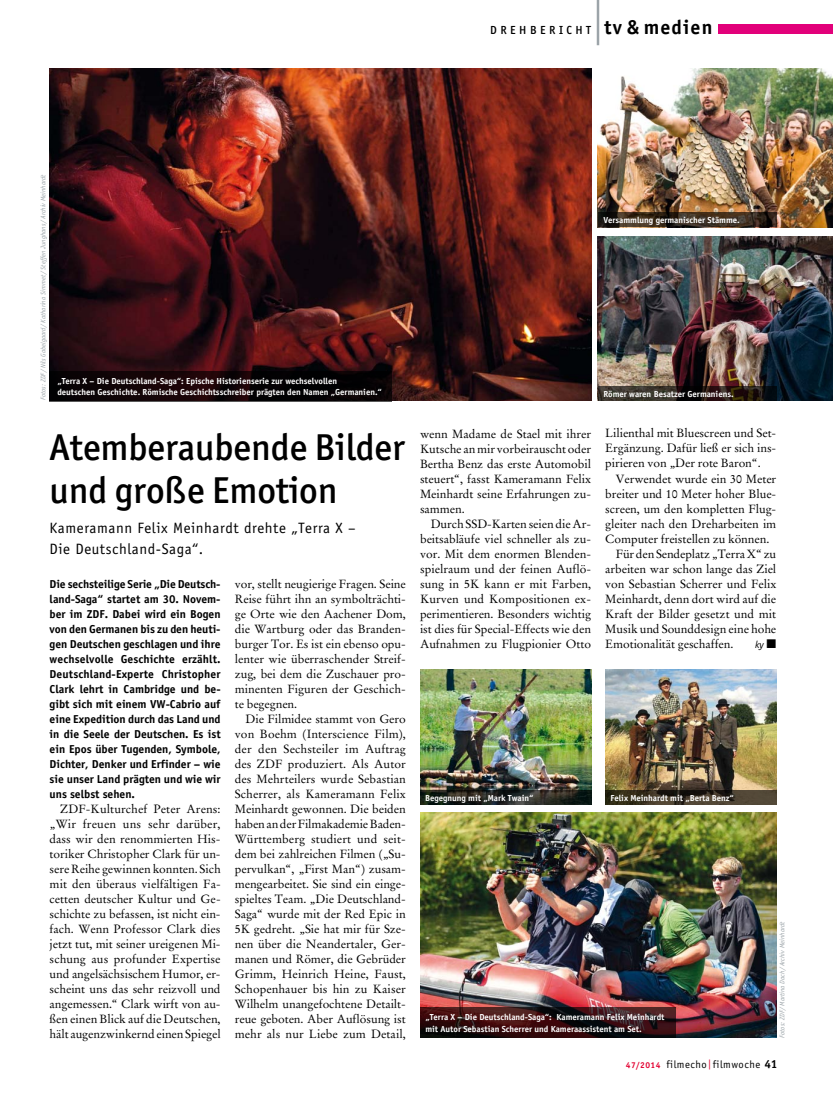
<style>
.page{position:relative;width:833px;height:1099px;background:#fff}
.page>*{position:absolute;margin:0;border:0;box-sizing:border-box;transform-origin:0 0}
.t1{font:500 37.5px/42.8px "Officina San ITC";color:#000}
.t2{font:15px/21.2px "Officina Sans";letter-spacing:.035em;color:#000}
.t3{font:11.88px/15px "Stempel Garamond";letter-spacing:-.005em;color:#000;text-align:justify}
.t4{font:500 11.75px "Officina San ITC";letter-spacing:.3em;color:#000}
.t5{font:700 11.5px/15px "Officina Sans";letter-spacing:-.005em;color:#000;text-align:justify}
.t6{font:10.62px "Officina Sans";letter-spacing:.045em;color:#000}
.t7{font:italic 10.25px "Officina Sans";color:#000}
.t8{font:700 8.75px/11.2px "Officina Sans";letter-spacing:-.005em;color:#fff}
.t9{font:italic 6.75px "Officina Sans";color:#9ca4a9}
.s1{font-family:"Officina Sans";font-weight:700;font-size:20px}
.s2{font-family:"European Pi Three";font-style:normal;font-size:11.62px}
.s3{font-weight:700;font-size:8.5px;color:#e20030}
.s4{font-size:10px;color:#e20030}
.s5{font-weight:700;font-size:11.75px}
</style>
<div class="page">
<hr style="left:597px;top:0;width:2px;height:45px;background:#9ca4a9">
<div style="left:718px;top:24px;width:115px;height:10px;background:#e2007a"></div>
<img style="left:50px;top:68px;width:541px;height:333px">
<img style="left:598px;top:68px;width:235px;height:159px">
<img style="left:598px;top:236px;width:235px;height:164px">
<img style="left:420px;top:669px;width:171px;height:121px">
<img style="left:605px;top:669px;width:171px;height:121px">
<img style="left:420px;top:812px;width:356px;height:225px">
<svg style="left:50px;top:371px;width:342px;height:30px;background:#0c0305"></svg>
<svg style="left:420px;top:1007px;width:256px;height:30px;background:#301013"></svg>
<svg style="left:605px;top:790px;width:171px;height:15px;background:#3c3425"></svg>
<svg style="left:598px;top:212px;width:178px;height:15px;background:#35281c"></svg>
<svg style="left:598px;top:386px;width:178px;height:15px;background:#29221c"></svg>
<svg style="left:420px;top:790px;width:171px;height:15px;background:#222520"></svg>
<p class="t4" style="left:490px;top:23px;width:224px">drehbericht <span class="s1">tv&amp;medien</span></p>
<p class="t9" style="left:39px;top:400px;width:227px;rotate:-90deg">Fotos: ZDF/Nils Gabelgaard/Katharina Simmet/Steffen Junghans /Archiv Meinhardt</p>
<p class="t8" style="left:57px;top:375px;width:326px">„Terra X – Die Deutschland-Saga“: Epische Historienserie zur wechselvollen<br>deutschen Geschichte. Römische Geschichtsschreiber prägten den Namen „Germanien.“</p>
<h1 class="t1" style="left:50px;top:426px;width:357px">Atemberaubende Bilder und große Emotion</h1>
<p class="t2" style="left:50px;top:517px;width:307px">Kameramann Felix Meinhardt drehte „Terra X –<br>Die Deutschland-Saga“.</p>
<p class="t5" style="left:50px;top:576px;width:173px">Die sechsteilige Serie „Die Deutsch&shy;land-Saga“ startet am 30. Novem&shy;ber im ZDF. Dabei wird ein Bogen von den Germanen bis zu den heuti&shy;gen Deutschen geschlagen und ihre wechselvolle Geschichte erzählt.<br>Deutschland-Experte Christopher Clark lehrt in Cambridge und be&shy;gibt sich mit einem VW-Cabrio auf eine Expedition durch das Land und in die Seele der Deutschen. Es ist ein Epos über Tugenden, Symbole, Dichter, Denker und Erfinder – wie sie unser Land prägten und wie wir uns selbst sehen.</p>
<p class="t3" style="left:50px;top:801px;width:173px;text-indent:11px">ZDF-Kulturchef Peter Arens: „Wir freuen uns sehr darüber, dass wir den renommierten His&shy;toriker Christopher Clark für un&shy;sere Reihe gewinnen konnten. Sich mit den überaus vielfältigen Fa&shy;cetten deutscher Kultur und Ge&shy;schichte zu befassen, ist nicht ein&shy;fach. Wenn Professor Clark dies jetzt tut, mit seiner ureigenen Mi&shy;schung aus profunder Expertise und angelsächsischem Humor, er&shy;scheint uns das sehr reizvoll und angemessen.“ Clark wirft von au&shy;ßen einen Blick auf die Deutschen, hält augenzwinkernd einen Spiegel</p>
<p class="t3" style="left:235px;top:576px;width:173px">vor, stellt neugierige Fragen. Seine Reise führt ihn an symbolträchti&shy;ge Orte wie den Aachener Dom, die Wartburg oder das Branden&shy;burger Tor. Es ist ein ebenso opu&shy;lenter wie überraschender Streif&shy;zug, bei dem die Zuschauer pro&shy;minenten Figuren der Geschich&shy;te begegnen.</p>
<p class="t3" style="left:235px;top:711px;width:173px;text-indent:11px">Die Filmidee stammt von Gero von Boehm (Interscience Film), der den Sechsteiler im Auftrag des ZDF produziert. Als Autor des Mehrteilers wurde Sebastian Scherrer, als Kameramann Felix Meinhardt gewonnen. Die beiden haben an der Filmakademie Baden-Württemberg studiert und seit&shy;dem bei zahlreichen Filmen („Su&shy;pervulkan“, „First Man“) zusam&shy;mengearbeitet. Sie sind ein einge&shy;spieltes Team. „Die Deutschland-Saga“ wurde mit der Red Epic in 5K gedreht. „Sie hat mir für Sze&shy;nen über die Neandertaler, Ger&shy;manen und Römer, die Gebrüder Grimm, Heinrich Heine, Faust, Schopenhauer bis hin zu Kaiser Wilhelm unangefochtene Detailt&shy;reue geboten. Aber Auflösung ist mehr als nur Liebe zum Detail,</p>
<p class="t8" style="left:603px;top:214px;width:138px">Versammlung germanischer Stämme.</p>
<p class="t3" style="left:420px;top:426px;width:172px">wenn Madame de Stael mit ihrer Kutsche an mir vorbeirauscht oder Bertha Benz das erste Automobil steuert“, fasst Kameramann Felix Meinhardt seine Erfahrungen zu&shy;sammen.</p>
<p class="t3" style="left:420px;top:516px;width:173px;text-indent:11px">Durch SSD-Karten seien die Ar&shy;beitsabläufe viel schneller als zu&shy;vor. Mit dem enormen Blenden&shy;spielraum und der feinen Auflö&shy;sung in 5K kann er mit Farben, Kurven und Kompositionen ex&shy;perimentieren. Besonders wichtig ist dies für Special-Effects wie den Aufnahmen zu Flugpionier Otto</p>
<p class="t8" style="left:603px;top:388px;width:132px">Römer waren Besatzer Germaniens.</p>
<p class="t3" style="left:605px;top:426px;width:172px">Lilienthal mit Bluescreen und Set-Ergänzung. Dafür ließ er sich ins&shy;pirieren von „Der rote Baron“.</p>
<p class="t3" style="left:616px;top:471px;width:162px">Verwendet wurde ein 30 Meter</p>
<p class="t3" style="left:605px;top:486px;width:172px">breiter und 10 Meter hoher Blue-</p>
<p class="t3" style="left:605px;top:501px;width:172px">screen, um den kompletten Flug-</p>
<p class="t3" style="left:605px;top:516px;width:172px">gleiter nach den Dreharbeiten im</p>
<p class="t3" style="left:605px;top:531px;width:166px">Computer freistellen zu können.</p>
<p class="t3" style="left:616px;top:546px;width:162px">Für den Sendeplatz „Terra X“ zu</p>
<p class="t3" style="left:605px;top:561px;width:172px">arbeiten war schon lange das Ziel</p>
<p class="t3" style="left:605px;top:576px;width:173px">von Sebastian Scherrer und Felix</p>
<p class="t3" style="left:605px;top:591px;width:172px">Meinhardt, denn dort wird auf die</p>
<p class="t3" style="left:605px;top:606px;width:172px">Kraft der Bilder gesetzt und mit</p>
<p class="t3" style="left:605px;top:621px;width:172px">Musik und Sounddesign eine hohe</p>
<p class="t3" style="left:605px;top:636px;width:130px">Emotionalität geschaffen.</p>
<p class="t7" style="left:755px;top:638px;width:23px">ky <span class="s2">M</span></p>
<p class="t8" style="left:425px;top:792px;width:110px">Begegnung mit „Mark Twain“</p>
<p class="t8" style="left:610px;top:792px;width:125px">Felix Meinhardt mit „Berta Benz“</p>
<p class="t8" style="left:425px;top:1011px;width:240px">„Terra X – Die Deutschland-Saga“: Kameramann Felix Meinhardt mit Autor Sebastian Scherrer und Kameraassistent am Set.</p>
<p class="t9" style="left:778px;top:1037px;width:118px;rotate:-90deg">Fotos: ZDF/Martina Dach /Archiv Meinhardt</p>
<p class="t6" style="left:626px;top:1058px;width:153px"><span class="s3">47/2014</span> filmecho<span class="s4">|</span>filmwoche <span class="s5">41</span></p>
</div>
